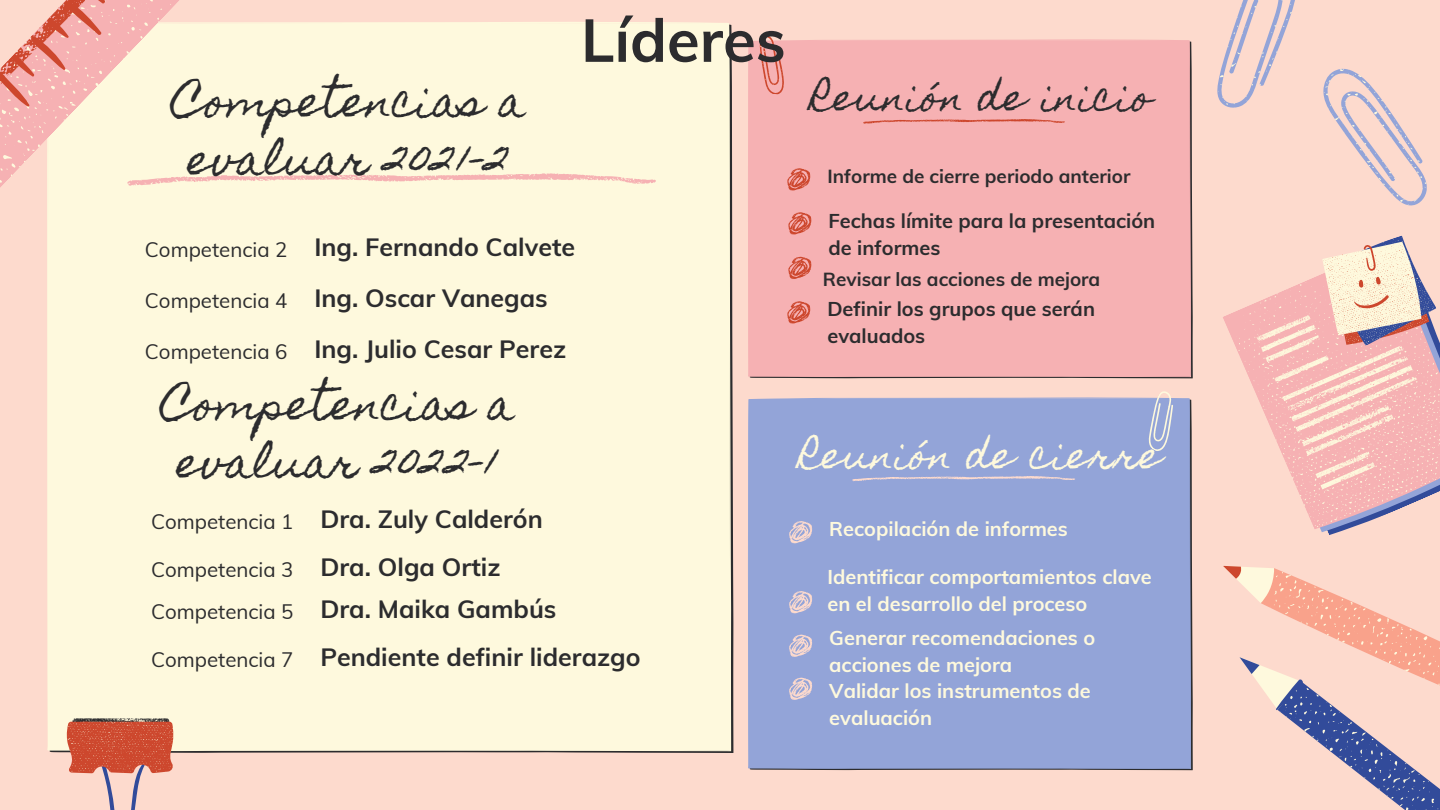
<style>
.page{position:relative;width:1440px;height:810px;background:#fddacd}
.page>*{position:absolute;margin:0;border:0;box-sizing:border-box;transform-origin:0 0}
.t1{font:700 59.7px "Muli";color:#2c2c2e}
.t2{font:41.7px/57.8px "Homemade Apple";color:#2c2c2e;text-align:center}
.t3{font:36px "Homemade Apple";letter-spacing:.04em;color:#fef9dd}
.t4{font:36px "Homemade Apple";letter-spacing:.04em;color:#2c2c2e}
.t5{font:700 25px "Muli";color:#2c2c2e}
.t6{font:20.5px "Muli";color:#2c2c2e}
.t7{font:700 20px/27.2px "Muli";color:#fef9dd}
.t8{font:700 20px/27.2px "Muli";color:#2c2c2e}
.t9{font:700 18.9px "Muli";color:#2c2c2e}
</style>
<div class="page">
<div style="left:47px;top:22px;width:684px;height:729px;background:#fef9dd"></div>
<div style="left:47px;top:22px;width:219px;height:290px;background:#fef9dd"></div>
<svg style="left:0;top:0;width:225px;height:275px;fill:#fef9dd"></svg>
<div style="left:748px;top:398px;width:443px;height:371px;background:#93a4d8"></div>
<div style="left:748px;top:39px;width:443px;height:338px;background:#f6b1b3"></div>
<svg style="left:127px;top:158px;width:529px;height:46px;background:#fdf2d9"></svg>
<svg style="left:863px;top:113px;width:202px;height:18px;background:#f2a7a6"></svg>
<svg style="left:1152px;top:544px;width:41px;height:227px;background:#909fd0"></svg>
<svg style="left:1223px;top:565px;width:217px;height:245px"></svg>
<svg style="left:1217px;top:0;width:210px;height:205px"></svg>
<svg style="left:789px;top:521px;width:23px;height:23px"></svg>
<svg style="left:789px;top:591px;width:23px;height:23px"></svg>
<svg style="left:789px;top:635px;width:23px;height:22px"></svg>
<svg style="left:789px;top:678px;width:23px;height:22px"></svg>
<svg style="left:787px;top:168px;width:23px;height:23px"></svg>
<svg style="left:788px;top:212px;width:23px;height:23px"></svg>
<svg style="left:788px;top:257px;width:23px;height:22px"></svg>
<svg style="left:787px;top:301px;width:23px;height:23px"></svg>
<svg style="left:67px;top:718px;width:106px;height:92px"></svg>
<svg style="left:1223px;top:303px;width:217px;height:230px"></svg>
<svg style="left:1256px;top:235px;width:184px;height:255px"></svg>
<svg style="left:852px;top:470px;width:223px;height:19px;background:#9ca8d6"></svg>
<svg style="left:752px;top:35px;width:43px;height:61px;background:#f1a7a4"></svg>
<svg style="left:1134px;top:391px;width:58px;height:65px;background:#a5aed2"></svg>
<p class="t2" style="left:173px;top:73px;width:355px">Competencias a evaluar 2021-2</p>
<p class="t1" style="left:581px;top:2px;width:206px">Líderes</p>
<p class="t6" style="left:145px;top:237px;width:144px">Competencia 2</p>
<p class="t5" style="left:314px;top:231px;width:262px">Ing. Fernando Calvete</p>
<p class="t6" style="left:145px;top:288px;width:144px">Competencia 4</p>
<p class="t5" style="left:314px;top:282px;width:235px">Ing. Oscar Vanegas</p>
<p class="t6" style="left:145px;top:339px;width:144px">Competencia 6</p>
<p class="t5" style="left:314px;top:333px;width:253px">Ing. Julio Cesar Perez</p>
<p class="t2" style="left:162px;top:376px;width:355px">Competencias a evaluar 2022-1</p>
<p class="t6" style="left:151px;top:508px;width:144px">Competencia 1</p>
<p class="t5" style="left:320px;top:503px;width:224px">Dra. Zuly Calderón</p>
<p class="t6" style="left:151px;top:556px;width:144px">Competencia 3</p>
<p class="t5" style="left:320px;top:551px;width:182px">Dra. Olga Ortiz</p>
<p class="t6" style="left:151px;top:598px;width:144px">Competencia 5</p>
<p class="t5" style="left:320px;top:593px;width:238px">Dra. Maika Gambús</p>
<p class="t6" style="left:151px;top:646px;width:144px">Competencia 7</p>
<p class="t5" style="left:320px;top:641px;width:322px">Pendiente definir liderazgo</p>
<p class="t4" style="left:812px;top:77px;width:341px">Reunión de inicio</p>
<p class="t9" style="left:827px;top:164px;width:305px">Informe de cierre periodo anterior</p>
<p class="t8" style="left:829px;top:207px;width:328px">Fechas límite para la presentación de informes</p>
<p class="t9" style="left:823px;top:267px;width:279px">Revisar las acciones de mejora</p>
<p class="t8" style="left:827px;top:295px;width:269px">Definir los grupos que serán evaluados</p>
<p class="t3" style="left:800px;top:434px;width:363px">Reunión de cierre</p>
<p class="t7" style="left:829px;top:515px;width:240px">Recopilación de informes</p>
<p class="t7" style="left:827px;top:563px;width:326px">Identificar comportamientos clave en el desarrollo del proceso</p>
<p class="t7" style="left:829px;top:623px;width:268px">Generar recomendaciones o acciones de mejora</p>
<p class="t7" style="left:829px;top:676px;width:263px">Validar los instrumentos de evaluación</p>
</div>
